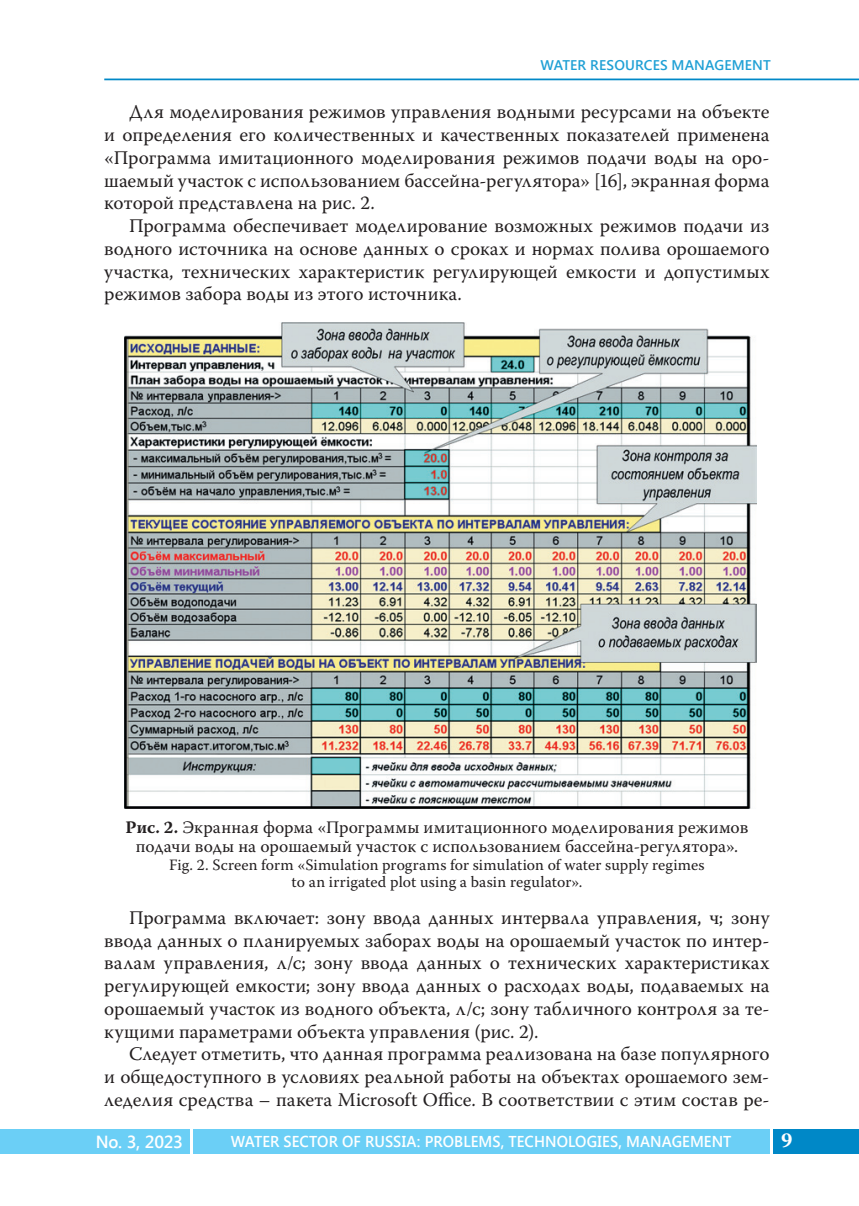
<style>
.page{position:relative;width:859px;height:1206px;background:#fff}
.page>*{position:absolute;margin:0;border:0;box-sizing:border-box;transform-origin:0 0}
.t1{font:700 21px "Warnock Pro";color:#fff}
.t2{font:19.25px "Warnock Pro";letter-spacing:.005em;color:#231f20}
.t3{font:17.5px/19.2px "Warnock Pro";letter-spacing:.005em;color:#231f20;text-align:center}
.t4{font:600 17.5px "Segoe UI";letter-spacing:-.015em;color:#fff;scale:.96 1}
.t5{font:15.75px/17.5px "Warnock Pro";letter-spacing:.005em;color:#231f20;text-align:center}
.t6{font:600 15.75px "Segoe UI";letter-spacing:.005em;color:#fff;scale:.95 1}
.t7{font:600 14px "Segoe UI";letter-spacing:.01em;color:#1fa0d5}
.s1{font-weight:700}
</style>
<div class="page">
<div style="left:193px;top:1128px;width:576px;height:25px;background:#6bcff6"></div>
<div style="left:772px;top:1128px;width:86px;height:25px;background:#0088c7"></div>
<div style="left:0;top:1128px;width:189px;height:25px;background:#6bcff6"></div>
<hr style="left:104px;top:79px;width:754px;height:1px;background:#0088c7">
<img style="left:124px;top:322px;width:632px;height:486px">
<p class="t7" style="left:540px;top:55px;width:232px">WATER RESOURCES MANAGEMENT</p>
<p class="t2" style="left:129px;top:105px;width:641px">Для моделирования режимов управления водными ресурсами на объекте</p>
<p class="t2" style="left:104px;top:127px;width:666px">и определения его количественных и качественных показателей применена</p>
<p class="t2" style="left:104px;top:150px;width:666px">«Программа имитационного моделирования режимов подачи воды на оро-</p>
<p class="t2" style="left:104px;top:173px;width:666px">шаемый участок с использованием бассейна-регулятора» [16], экранная форма</p>
<p class="t2" style="left:104px;top:196px;width:272px">которой представлена на рис. 2.</p>
<p class="t2" style="left:129px;top:218px;width:641px">Программа обеспечивает моделирование возможных режимов подачи из</p>
<p class="t2" style="left:104px;top:241px;width:666px">водного источника на основе данных о сроках и нормах полива орошаемого</p>
<p class="t2" style="left:104px;top:264px;width:666px">участка, технических характеристик регулирующей емкости и допустимых</p>
<p class="t2" style="left:104px;top:287px;width:359px">режимов забора воды из этого источника.</p>
<p class="t3" style="left:125px;top:819px;width:624px"><span class="s1">Рис. 2.</span> Экранная фор ма «Программы имитационного моделирования режимов подачи воды на орошаемый участок с использованием бассейна-регулятора».</p>
<p class="t5" style="left:169px;top:857px;width:536px">Fig. 2. Screen form «Simulation programs for simulation of water supply regimes to an irrigated plot using a basin regulator».</p>
<p class="t2" style="left:129px;top:910px;width:641px">Программа включает: зону ввода данных интервала управления, ч; зону</p>
<p class="t2" style="left:104px;top:932px;width:666px">ввода данных о планируемых заборах воды на орошаемый участок по интер-</p>
<p class="t2" style="left:104px;top:955px;width:666px">валам управления, л/c; зону ввода данных о технических характеристиках</p>
<p class="t2" style="left:104px;top:978px;width:666px">регулирующей емкости; зону ввода данных о расходах воды, подаваемых на</p>
<p class="t2" style="left:104px;top:1001px;width:666px">орошаемый участок из водного объекта, л/с; зону табличного контроля за те-</p>
<p class="t2" style="left:104px;top:1023px;width:435px">кущими параметрами объекта управления (рис. 2).</p>
<p class="t2" style="left:129px;top:1046px;width:641px">Следует отметить, что данная программа реализована на базе популярного</p>
<p class="t2" style="left:104px;top:1069px;width:666px">и общедоступного в условиях реальной работы на объектах орошаемого зем-</p>
<p class="t2" style="left:104px;top:1092px;width:666px">леделия средства – пакета Microsoft Office. В соответствии с этим состав ре-</p>
<p class="t4" style="left:96px;top:1128px;width:92px">No. 3, 2023</p>
<p class="t6" style="left:231px;top:1129px;width:528px">WATER SECTOR OF RUSSIA: PROBLEMS, TECHNOLOGIES, MANAGEMENT</p>
<p class="t1" style="left:780px;top:1132px;width:13px">9</p>
</div>
